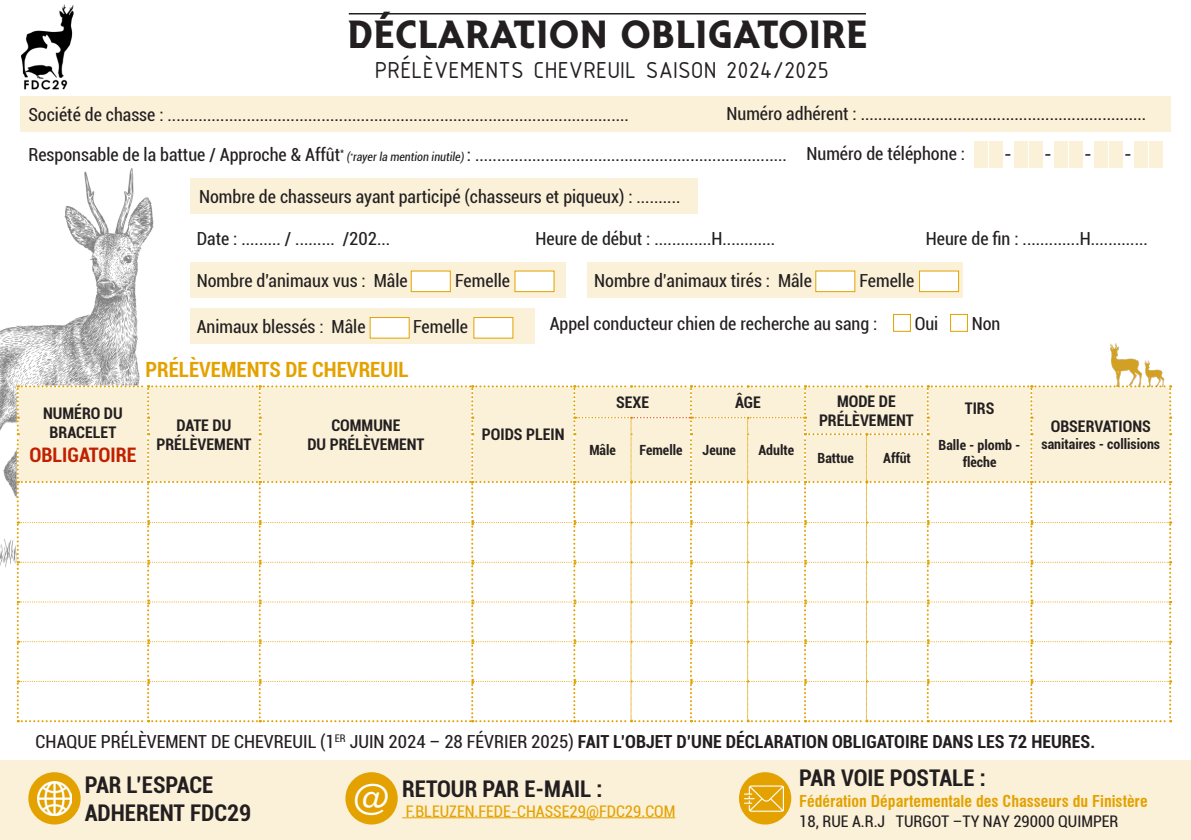
<style>
.page{position:relative;width:1191px;height:840px;background:#fff}
.page>*{position:absolute;margin:0;border:0;box-sizing:border-box;transform-origin:0 0}
.corps_de_texte{font:40px "Brito Tri Du";color:#231f20}
.corps_de_texte-2{font:condensed 36.6px "Swiss 721 BT";color:#fff}
.corps_de_texte-3{font:24.8px "ISOCPEUR";color:#231f20}
.Body_Text_3{font:700 condensed 23px/27.6px "Roboto";color:#231f20}
.corps_de_texte-4{font:700 condensed 21px "Roboto";color:#e3a200}
.corps_de_texte-5{font:700 condensed 20px "Roboto";color:#bf2100}
.t1{font:condensed 20px "Roboto";color:#231f20}
.t2{font:condensed 18px "Roboto";color:#231f20}
.Body_Text_3-2{font:700 condensed 18px "Roboto";color:#231f20}
.corps_de_texte-6{font:700 condensed 16px/19.2px "Roboto";color:#231f20;text-align:center}
.Body_Text_3-3{font:700 condensed 16px "Swiss 721 BT";color:#e3a200}
.Body_Text_3-4{font:condensed 16px "Roboto";color:#231f20}
.Body_Text_3-5{font:condensed 16px "Roboto";color:#e3a200}
.corps_de_texte-7{font:700 condensed 14px/16.8px "Roboto";color:#231f20;text-align:center}
.s1{font-style:italic;font-size:12px}
.s2{font-weight:400}
</style>
<div class="page">
<img style="left:0;top:168px;width:154px;height:399px">
<div style="left:21px;top:97px;width:1149px;height:35px;background:#fbf1d9"></div>
<div style="left:190px;top:178px;width:507px;height:35px;background:#fbf1d9"></div>
<div style="left:893px;top:314px;width:17px;height:17px;background:#fff;border:1px solid #e3a200"></div>
<div style="left:950px;top:314px;width:17px;height:17px;background:#fff;border:1px solid #e3a200"></div>
<hr style="left:349px;top:13px;width:517px;height:2px;background:#231f20">
<div style="left:974px;top:141px;width:13px;height:26px;background:#fbf1d9"></div>
<div style="left:989px;top:141px;width:13px;height:26px;background:#fbf1d9"></div>
<div style="left:1014px;top:141px;width:13px;height:26px;background:#fbf1d9"></div>
<div style="left:1029px;top:141px;width:13px;height:26px;background:#fbf1d9"></div>
<div style="left:1054px;top:141px;width:13px;height:26px;background:#fbf1d9"></div>
<div style="left:1069px;top:141px;width:13px;height:26px;background:#fbf1d9"></div>
<div style="left:1094px;top:141px;width:13px;height:26px;background:#fbf1d9"></div>
<div style="left:1109px;top:141px;width:13px;height:26px;background:#fbf1d9"></div>
<div style="left:1133px;top:141px;width:14px;height:26px;background:#fbf1d9"></div>
<div style="left:1149px;top:141px;width:13px;height:26px;background:#fbf1d9"></div>
<img style="left:21px;top:4px;width:52px;height:85px">
<div style="left:190px;top:262px;width:376px;height:35px;background:#fbf1d9"></div>
<div style="left:411px;top:270px;width:39px;height:22px;background:#fff;border:1px solid #e3a200"></div>
<div style="left:514px;top:270px;width:40px;height:22px;background:#fff;border:1px solid #e3a200"></div>
<div style="left:588px;top:262px;width:375px;height:35px;background:#fbf1d9"></div>
<div style="left:815px;top:270px;width:40px;height:22px;background:#fff;border:1px solid #e3a200"></div>
<div style="left:919px;top:270px;width:40px;height:22px;background:#fff;border:1px solid #e3a200"></div>
<div style="left:190px;top:309px;width:345px;height:35px;background:#fbf1d9"></div>
<div style="left:370px;top:317px;width:39px;height:21px;background:#fff;border:1px solid #e3a200"></div>
<div style="left:473px;top:317px;width:40px;height:21px;background:#fff;border:1px solid #e3a200"></div>
<svg style="left:17px;top:385px;width:1154px;height:336px"></svg>
<img style="left:1109px;top:343px;width:35px;height:43px">
<img style="left:1145px;top:360px;width:20px;height:26px">
<div style="left:0;top:760px;width:1191px;height:79px;background:#fbf1d9"></div>
<svg style="left:739px;top:771px;width:52px;height:53px"></svg>
<img style="left:745px;top:778px;width:38px;height:39px">
<div style="left:28px;top:771px;width:53px;height:53px;background:#e3a200;border-radius:50%"></div>
<img style="left:37px;top:781px;width:35px;height:34px">
<hr style="left:402px;top:816px;width:273px;height:1px;background:#e3a200">
<div style="left:345px;top:771px;width:53px;height:53px;background:#e3a200;border-radius:50%"></div>
<p class="corps_de_texte" style="left:347px;top:10px;width:522px">DÉCLARATION OBLIGATOIRE</p>
<p class="corps_de_texte-3" style="left:375px;top:54px;width:456px">PRÉLÈVEMENTS CHEVREUIL SAISON 2024/2025</p>
<p class="t2" style="left:28px;top:102px;width:602px">Société de chasse : .........................................................................................................</p>
<p class="t2" style="left:726px;top:101px;width:421px">Numéro adhérent : .................................................................</p>
<p class="t2" style="left:28px;top:142px;width:760px">Responsable de la battue / Approche &amp; Affût<sup>*</sup> <span class="s1">(</span><sup>*</sup><span class="s1">rayer la mention inutile)</span> : .......................................................................</p>
<p class="t2" style="left:806px;top:141px;width:160px">Numéro de téléphone :</p>
<p class="t1" style="left:1004px;top:140px;width:9px">-</p>
<p class="t1" style="left:1044px;top:140px;width:9px">-</p>
<p class="t1" style="left:1084px;top:140px;width:9px">-</p>
<p class="t1" style="left:1124px;top:140px;width:9px">-</p>
<p class="t2" style="left:199px;top:184px;width:483px">Nombre de chasseurs ayant participé (chasseurs et piqueux) : ..........</p>
<p class="t2" style="left:197px;top:226px;width:195px">Date : ......... / ......... /202...</p>
<p class="t2" style="left:535px;top:226px;width:241px">Heure de début : .............H............</p>
<p class="t2" style="left:926px;top:226px;width:223px">Heure de fin : .............H.............</p>
<p class="t2" style="left:197px;top:268px;width:212px">Nombre d'animaux vus : Mâle</p>
<p class="t2" style="left:455px;top:268px;width:56px">Femelle</p>
<p class="t2" style="left:594px;top:268px;width:219px">Nombre d’animaux tirés : Mâle</p>
<p class="t2" style="left:859px;top:268px;width:56px">Femelle</p>
<p class="t2" style="left:197px;top:314px;width:170px">Animaux blessés : Mâle</p>
<p class="t2" style="left:413px;top:314px;width:56px">Femelle</p>
<p class="t2" style="left:549px;top:311px;width:329px">Appel conducteur chien de recherche au sang :</p>
<p class="t2" style="left:914px;top:311px;width:25px">Oui</p>
<p class="t2" style="left:971px;top:311px;width:30px">Non</p>
<p class="corps_de_texte-4" style="left:145px;top:354px;width:265px">PRÉLÈVEMENTS DE CHEVREUIL</p>
<p class="corps_de_texte-6" style="left:43px;top:402px;width:81px">NUMÉRO DU<br>BRACELET</p>
<p class="corps_de_texte-5" style="left:29px;top:440px;width:109px">OBLIGATOIRE</p>
<p class="corps_de_texte-6" style="left:156px;top:414px;width:96px">DATE DU<br>PRÉLÈVEMENT</p>
<p class="corps_de_texte-6" style="left:331px;top:414px;width:71px">COMMUNE</p>
<p class="corps_de_texte-6" style="left:307px;top:433px;width:119px">DU PRÉLÈVEMENT</p>
<p class="corps_de_texte-6" style="left:482px;top:424px;width:84px">POIDS PLEIN</p>
<p class="corps_de_texte-6" style="left:616px;top:392px;width:35px">SEXE</p>
<p class="corps_de_texte-6" style="left:735px;top:392px;width:27px">ÂGE</p>
<p class="corps_de_texte-6" style="left:819px;top:390px;width:96px">MODE DE<br>PRÉLÈVEMENT</p>
<p class="corps_de_texte-6" style="left:964px;top:397px;width:31px">TIRS</p>
<p class="corps_de_texte-7" style="left:938px;top:435px;width:84px">Balle - plomb - flèche</p>
<p class="corps_de_texte-7" style="left:589px;top:441px;width:28px">Mâle</p>
<p class="corps_de_texte-7" style="left:639px;top:441px;width:45px">Femelle</p>
<p class="corps_de_texte-7" style="left:702px;top:441px;width:35px">Jeune</p>
<p class="corps_de_texte-7" style="left:758px;top:441px;width:37px">Adulte</p>
<p class="corps_de_texte-7" style="left:817px;top:449px;width:38px">Battue</p>
<p class="corps_de_texte-7" style="left:883px;top:449px;width:29px">Affût</p>
<p class="corps_de_texte-6" style="left:1050px;top:415px;width:102px">OBSERVATIONS</p>
<p class="corps_de_texte-7" style="left:1041px;top:434px;width:120px">sanitaires - collisions</p>
<p class="Body_Text_3-2" style="left:36px;top:728px;width:1061px"><span class="s2">CHAQUE PRÉLÈVEMENT DE CHEVREUIL (1</span><sup>ER</sup> <span class="s2">JUIN 2024 – 28 FÉVRIER 2025)</span> FAIT L’OBJET D’UNE DÉCLARATION OBLIGATOIRE DANS LES 72 HEURES.</p>
<p class="Body_Text_3" style="left:85px;top:769px;width:168px">PAR L’ESPACE<br>ADHERENT FDC29</p>
<p class="Body_Text_3" style="left:402px;top:774px;width:202px">RETOUR PAR E-MAIL :</p>
<p class="corps_de_texte-2" style="left:353px;top:774px;width:38px">@</p>
<p class="Body_Text_3-5" style="left:406px;top:799px;width:271px">F.BLEUZEN.FEDE-CHASSE29@FDC29.COM</p>
<p class="Body_Text_3" style="left:799px;top:762px;width:188px">PAR VOIE POSTALE :</p>
<p class="Body_Text_3-3" style="left:799px;top:791px;width:350px">Fédération Départementale des Chasseurs du Finistère</p>
<p class="Body_Text_3-4" style="left:799px;top:809px;width:321px">18, RUE A.R.J TURGOT –TY NAY 29000 QUIMPER</p>
</div>
